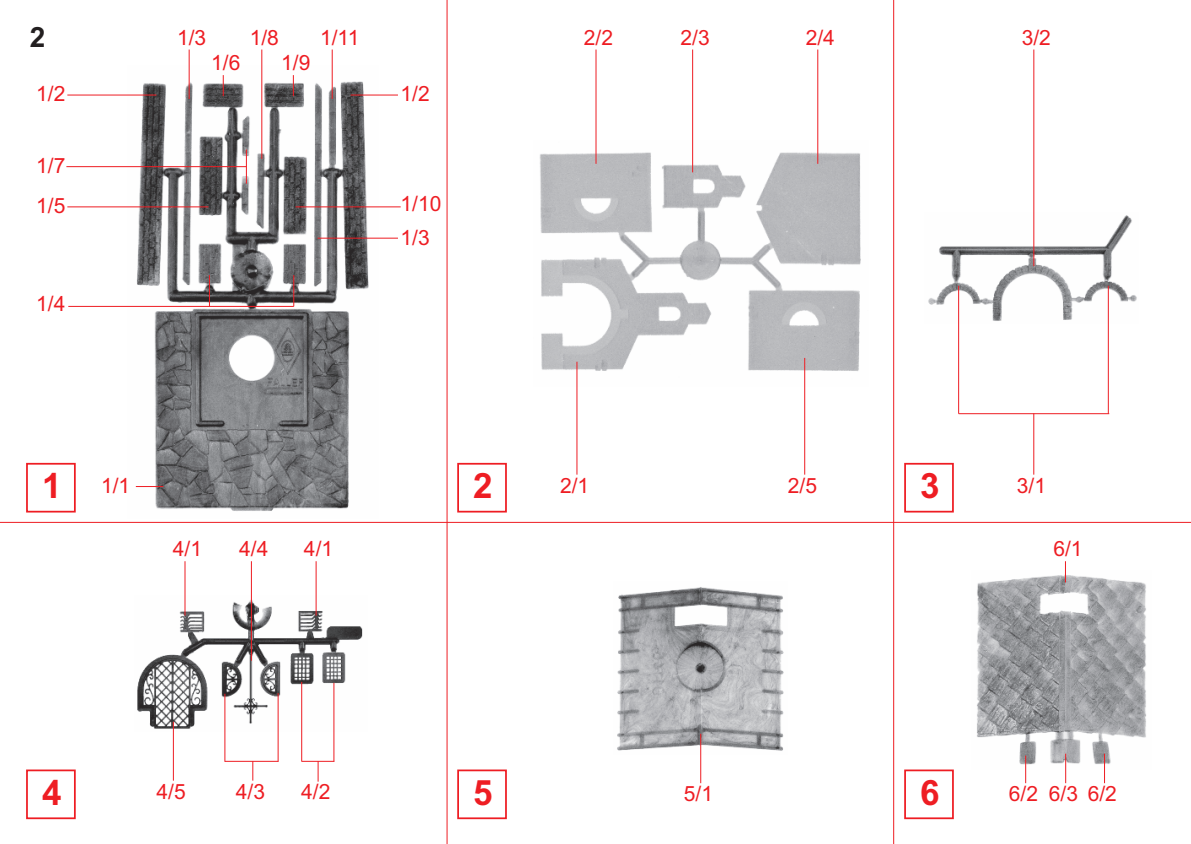
<style>
.page{position:relative;width:1191px;height:844px;background:#fff}
.page>*{position:absolute;margin:0;border:0;box-sizing:border-box;transform-origin:0 0}
.t1{font:700 35px "Arial";color:#ee1d23}
.t2{font:700 28px "Arial";color:#231f20}
.t3{font:21px "Arial";color:#ee1d23}
</style>
<div class="page">
<hr style="left:446px;top:0;width:1px;height:843px;background:#ee1d23">
<hr style="left:893px;top:0;width:1px;height:843px;background:#ee1d23">
<hr style="left:0;top:522px;width:1191px;height:1px;background:#ee1d23">
<img style="left:127px;top:66px;width:251px;height:445px">
<img style="left:539px;top:141px;width:322px;height:245px">
<img style="left:928px;top:212px;width:209px;height:111px">
<img style="left:137px;top:595px;width:226px;height:136px">
<img style="left:617px;top:587px;width:167px;height:167px">
<img style="left:977px;top:574px;width:169px;height:195px">
<hr style="left:189px;top:49px;width:1px;height:50px;background:#ee1d23">
<hr style="left:595px;top:49px;width:1px;height:115px;background:#ee1d23">
<hr style="left:1033px;top:49px;width:1px;height:217px;background:#ee1d23">
<hr style="left:692px;top:49px;width:1px;height:123px;background:#ee1d23">
<hr style="left:817px;top:49px;width:1px;height:115px;background:#ee1d23">
<svg style="left:223px;top:75px;width:1px;height:21px"></svg>
<svg style="left:293px;top:75px;width:1px;height:21px"></svg>
<hr style="left:261px;top:49px;width:1px;height:110px;background:#ee1d23">
<hr style="left:332px;top:49px;width:1px;height:50px;background:#ee1d23">
<svg style="left:136px;top:486px;width:27px;height:1px"></svg>
<hr style="left:576px;top:361px;width:1px;height:113px;background:#ee1d23">
<hr style="left:68px;top:306px;width:226px;height:1px;background:#ee1d23">
<hr style="left:293px;top:275px;width:1px;height:31px;background:#ee1d23">
<hr style="left:209px;top:275px;width:1px;height:31px;background:#ee1d23">
<hr style="left:66px;top:166px;width:180px;height:1px;background:#ee1d23">
<hr style="left:246px;top:149px;width:1px;height:35px;background:#ee1d23">
<hr style="left:67px;top:95px;width:89px;height:1px;background:#ee1d23">
<hr style="left:350px;top:95px;width:48px;height:1px;background:#ee1d23">
<hr style="left:67px;top:206px;width:141px;height:1px;background:#ee1d23">
<hr style="left:295px;top:206px;width:106px;height:1px;background:#ee1d23">
<hr style="left:317px;top:238px;width:81px;height:1px;background:#ee1d23">
<hr style="left:173px;top:721px;width:1px;height:59px;background:#ee1d23">
<svg style="left:252px;top:761px;width:1px;height:19px"></svg>
<svg style="left:318px;top:761px;width:1px;height:20px"></svg>
<hr style="left:301px;top:760px;width:33px;height:1px;background:#ee1d23">
<hr style="left:301px;top:681px;width:1px;height:80px;background:#ee1d23">
<hr style="left:333px;top:682px;width:1px;height:79px;background:#ee1d23">
<hr style="left:225px;top:760px;width:53px;height:1px;background:#ee1d23">
<hr style="left:224px;top:693px;width:1px;height:68px;background:#ee1d23">
<hr style="left:278px;top:693px;width:1px;height:68px;background:#ee1d23">
<hr style="left:1033px;top:413px;width:1px;height:61px;background:#ee1d23">
<hr style="left:958px;top:413px;width:151px;height:1px;background:#ee1d23">
<hr style="left:958px;top:286px;width:1px;height:127px;background:#ee1d23">
<hr style="left:1107px;top:286px;width:1px;height:127px;background:#ee1d23">
<hr style="left:804px;top:358px;width:1px;height:116px;background:#ee1d23">
<hr style="left:700px;top:733px;width:1px;height:50px;background:#ee1d23">
<svg style="left:1025px;top:755px;width:1px;height:28px"></svg>
<hr style="left:1065px;top:753px;width:1px;height:30px;background:#ee1d23">
<hr style="left:1104px;top:753px;width:1px;height:30px;background:#ee1d23">
<hr style="left:184px;top:561px;width:1px;height:54px;background:#ee1d23">
<hr style="left:251px;top:561px;width:1px;height:99px;background:#ee1d23">
<hr style="left:316px;top:561px;width:1px;height:54px;background:#ee1d23">
<svg style="left:1065px;top:561px;width:1px;height:21px"></svg>
<div style="left:26px;top:463px;width:50px;height:49px;border:2px solid #ee1d23"></div>
<div style="left:26px;top:769px;width:50px;height:50px;border:2px solid #ee1d23"></div>
<div style="left:457px;top:463px;width:50px;height:49px;border:2px solid #ee1d23"></div>
<div style="left:457px;top:769px;width:50px;height:50px;border:2px solid #ee1d23"></div>
<div style="left:904px;top:463px;width:49px;height:49px;border:2px solid #ee1d23"></div>
<div style="left:904px;top:769px;width:49px;height:50px;border:2px solid #ee1d23"></div>
<h2 class="t2" style="left:30px;top:21px;width:17px">2</h2>
<p class="t3" style="left:177px;top:25px;width:31px">1/3</p>
<p class="t3" style="left:584px;top:25px;width:31px">2/2</p>
<p class="t3" style="left:680px;top:25px;width:31px">2/3</p>
<p class="t3" style="left:805px;top:25px;width:31px">2/4</p>
<p class="t3" style="left:1021px;top:25px;width:31px">3/2</p>
<p class="t3" style="left:211px;top:51px;width:31px">1/6</p>
<p class="t3" style="left:281px;top:51px;width:31px">1/9</p>
<p class="t3" style="left:250px;top:25px;width:31px">1/8</p>
<p class="t3" style="left:320px;top:25px;width:41px">1/11</p>
<p class="t3" style="left:36px;top:82px;width:31px">1/2</p>
<p class="t3" style="left:36px;top:153px;width:31px">1/7</p>
<p class="t3" style="left:36px;top:194px;width:31px">1/5</p>
<p class="t3" style="left:36px;top:291px;width:31px">1/4</p>
<p class="t3" style="left:400px;top:82px;width:31px">1/2</p>
<p class="t3" style="left:400px;top:192px;width:42px">1/10</p>
<p class="t3" style="left:400px;top:225px;width:31px">1/3</p>
<h1 class="t1" style="left:42px;top:465px;width:21px">1</h1>
<p class="t3" style="left:101px;top:473px;width:31px">1/1</p>
<p class="t3" style="left:173px;top:536px;width:31px">4/1</p>
<h1 class="t1" style="left:473px;top:465px;width:21px">2</h1>
<p class="t3" style="left:560px;top:473px;width:31px">2/1</p>
<h1 class="t1" style="left:920px;top:465px;width:21px">3</h1>
<p class="t3" style="left:788px;top:473px;width:31px">2/5</p>
<p class="t3" style="left:1017px;top:473px;width:31px">3/1</p>
<p class="t3" style="left:239px;top:536px;width:31px">4/4</p>
<p class="t3" style="left:304px;top:536px;width:31px">4/1</p>
<p class="t3" style="left:1053px;top:536px;width:31px">6/1</p>
<h1 class="t1" style="left:42px;top:772px;width:21px">4</h1>
<p class="t3" style="left:156px;top:779px;width:31px">4/5</p>
<p class="t3" style="left:236px;top:779px;width:31px">4/3</p>
<p class="t3" style="left:301px;top:779px;width:31px">4/2</p>
<h1 class="t1" style="left:473px;top:772px;width:21px">5</h1>
<h1 class="t1" style="left:920px;top:772px;width:21px">6</h1>
<p class="t3" style="left:684px;top:781px;width:31px">5/1</p>
<p class="t3" style="left:1008px;top:781px;width:110px">6/2 6/3 6/2</p>
</div>
